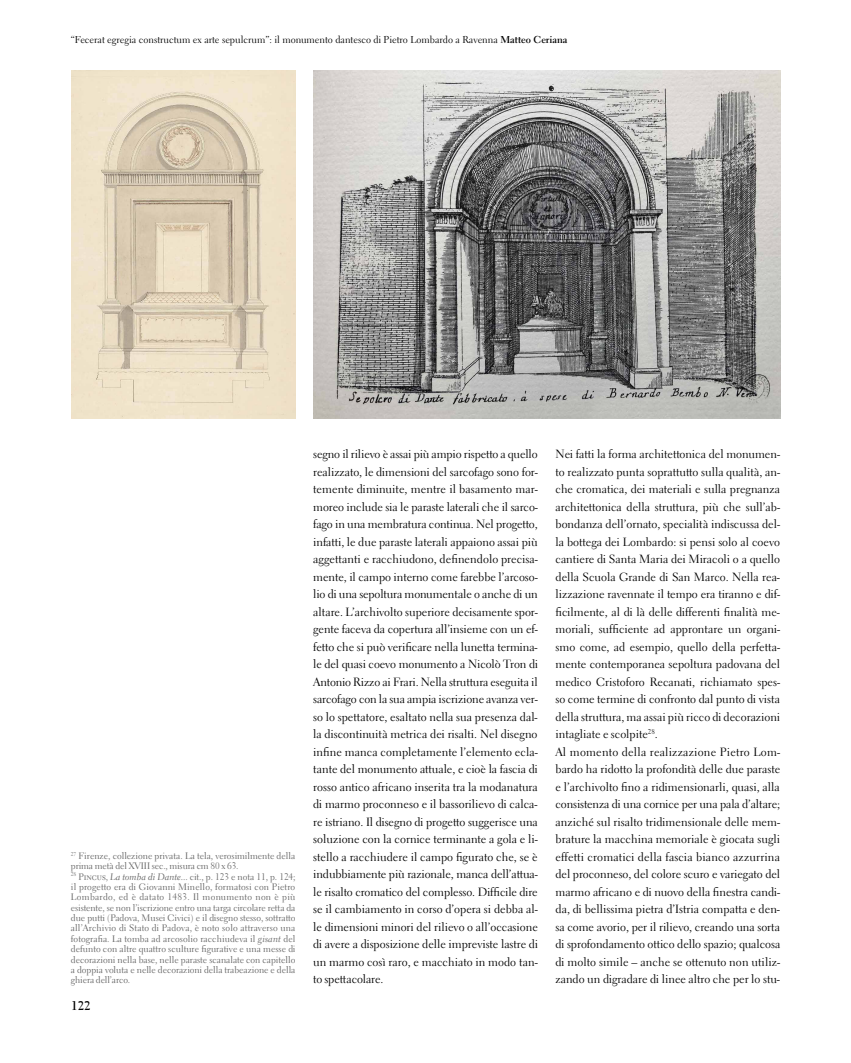
<style>
.page{position:relative;width:851px;height:1063px;background:#fff}
.page>*{position:absolute;margin:0;border:0;box-sizing:border-box;transform-origin:0 0}
.t1{font:700 12.5px "Electra LT Std";color:#000}
.t2{font:11.88px/17.5px "Electra LT Std";color:#000;text-align:justify}
.t3{font:10px "Electra LT Std";color:#000}
.t4{font:9.38px/10.4px "Electra LT Std";color:#636363}
.s1{font-weight:700}
.s2{font-family:"Electra LT Std Cursive"}
</style>
<div class="page">
<img style="left:71px;top:71px;width:224px;height:348px">
<img style="left:313px;top:71px;width:467px;height:348px">
<p class="t3" style="left:71px;top:33px;width:498px">“Fecerat egregia constructum ex arte sepulcrum”: il monumento dantesco di Pietro Lombardo a Ravenna <span class="s1">Matteo Ceriana</span></p>
<p class="t4" style="left:71px;top:850px;width:226px"><sup>27</sup> Firenze, collezione privata. La tela, verosimilmente della prima metà del XVIII sec., misura cm 80 x 63.<br><sup>28</sup> Pincus, <span class="s2">La tomba di Dante</span>... cit., p. 123 e nota 11, p. 124; il progetto era di Giovanni Minello, formatosi con Pietro Lombardo, ed è datato 1483. Il monumento non è più esistente, se non l’iscrizione entro una targa circolare retta da due putti (Padova, Musei Civici) e il disegno stesso, sottratto all’Archivio di Stato di Padova, è noto solo attraverso una fotografia. La tomba ad arcosolio racchiudeva il <span class="s2">gisant</span> del defunto con altre quattro sculture figurative e una messe di decorazioni nella base, nelle paraste scanalate con capitello a doppia voluta e nelle decorazioni della trabeazione e della ghiera dell’arco.</p>
<p class="t1" style="left:71px;top:998px;width:21px">122</p>
<p class="t2" style="left:313px;top:445px;width:226px">segno il rilievo è assai più ampio rispetto a quello realizzato, le dimensioni del sarcofago sono for&shy;temente diminuite, mentre il basamento mar&shy;moreo include sia le paraste laterali che il sarco&shy;fago in una membratura continua. Nel progetto, infatti, le due paraste laterali appaiono assai più aggettanti e racchiudono, definendolo precisa&shy;mente, il campo interno come farebbe l’arcoso&shy;lio di una sepoltura monumentale o anche di un altare. L’archivolto superiore decisamente spor&shy;gente faceva da copertura all’insieme con un ef&shy;fetto che si può verificare nella lunetta termina&shy;le del quasi coevo monumento a Nicolò Tron di Antonio Rizzo ai Frari. Nella struttura eseguita il sarcofago con la sua ampia iscrizione avanza ver&shy;so lo spettatore, esaltato nella sua presenza dal&shy;la discontinuità metrica dei risalti. Nel disegno infine manca completamente l’elemento ecla&shy;tante del monumento attuale, e cioè la fascia di rosso antico africano inserita tra la modanatura di marmo proconneso e il bassorilievo di calca&shy;re istriano. Il disegno di progetto suggerisce una soluzione con la cornice terminante a gola e li&shy;stello a racchiudere il campo figurato che, se è indubbiamente più razionale, manca dell’attua&shy;le risalto cromatico del complesso. Difficile dire se il cambiamento in corso d’opera si debba al&shy;le dimensioni minori del rilievo o all’occasione di avere a disposizione delle impreviste lastre di un marmo così raro, e macchiato in modo tan&shy;to spettacolare.</p>
<p class="t2" style="left:555px;top:446px;width:226px;text-align:left">Nei fatti la forma architettonica del monumen&shy;to realizzato punta soprattutto sulla qualità, an&shy;che cromatica, dei materiali e sulla pregnanza architettonica della struttura, più che sull’ab&shy;bondanza dell’ornato, specialità indiscussa del&shy;la bottega dei Lombardo: si pensi solo al coevo cantiere di Santa Maria dei Miracoli o a quello della Scuola Grande di San Marco. Nella rea&shy;lizzazione ravennate il tempo era tiranno e dif&shy;ficilmente, al di là delle differenti finalità me&shy;moriali, sufficiente ad approntare un organi&shy;smo come, ad esempio, quello della perfetta&shy;mente contemporanea sepoltura padovana del medico Cristoforo Recanati, richiamato spes&shy;so come termine di confronto dal punto di vista della struttura, ma assai più ricco di decorazioni intagliate e scolpite<sup>28</sup>.<br>Al momento della realizzazione Pietro Lom&shy;bardo ha ridotto la profondità delle due paraste e l’archivolto fino a ridimensionarli, quasi, alla consistenza di una cornice per una pala d’altare; anziché sul risalto tridimensionale delle mem&shy;brature la macchina memoriale è giocata sugli effetti cromatici della fascia bianco azzurrina del proconneso, del colore scuro e variegato del marmo africano e di nuovo della finestra candi&shy;da, di bellissima pietra d’Istria compatta e den&shy;sa come avorio, per il rilievo, creando una sorta di sprofondamento ottico dello spazio; qualcosa di molto simile – anche se ottenuto non utiliz&shy;zando un digradare di linee altro che per lo stu-</p>
</div>
